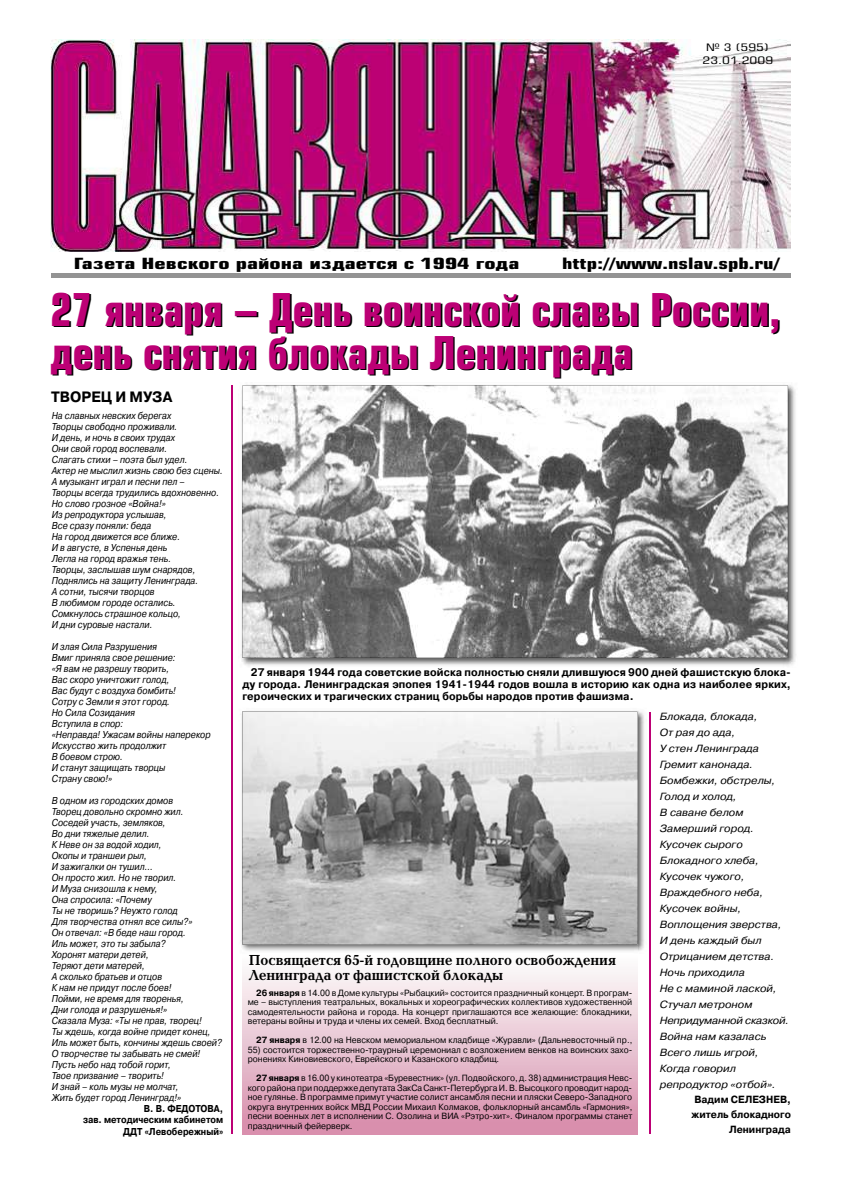
<style>
.page{position:relative;width:842px;height:1191px;background:#fff}
.page>*{position:absolute;margin:0;border:0;box-sizing:border-box;transform-origin:0 0}
.t1{font:700 44px/43px "Europe Cond";color:#bc0075;scale:.95 1}
.t2{font:700 15px/15px "Baltica C";color:#000;scale:.95 1}
.t3{font:700 15px "Europe Cond";color:#000;scale:1.58 1}
.t4{font:700 15px "Europe Cond";color:#000;scale:1.45 1}
.t5{font:700 15px "Pragmatica C";color:#000;scale:.95 1}
.t6{font:700 11px/12px "Pragmatica C";letter-spacing:.01em;color:#000;text-align:justify;scale:.95 1}
.t7{font:italic 10.4px/16px "Pragmatica C";color:#000;scale:1.06 1}
.t8{font:700 10.4px/15px "Pragmatica C";color:#000;text-align:right;scale:.95 1}
.t9{font:italic 10px/11px "Pragmatica C";color:#000;scale:.88 1}
.t10{font:700 10px/11px "Pragmatica C";color:#000;text-align:right;scale:.88 1}
.t11{font:10px/13px "Europe Cond";color:#000;text-align:center;scale:1.52 1}
.t12{font:9px/9.5px "Pragmatica C";color:#000;text-align:justify;scale:.95 1}
.s1{font-weight:700}
</style>
<div class="page">
<img style="left:51px;top:39px;width:739px;height:212px">
<svg style="left:72px;top:248px;width:449px;height:4px"></svg>
<hr style="left:51px;top:273px;width:740px;height:4px;background:#939393">
<div style="left:242px;top:954px;width:395px;height:180px;background:linear-gradient(to bottom,#fdfffe,#d78cab)"></div>
<hr style="left:649px;top:712px;width:1px;height:422px;background:#bc0075">
<img style="left:241px;top:384px;width:555px;height:282px">
<svg style="left:242px;top:386px;width:546px;height:272px"></svg>
<img style="left:242px;top:944px;width:395px;height:7px">
<svg style="left:242px;top:711px;width:395px;height:233px"></svg>
<hr style="left:232px;top:386px;width:1px;height:748px;background:#bc0075">
<p class="t11" style="left:702px;top:41px;width:48px">№ 3 (595)<br>23.01.2009</p>
<h2 class="t3" style="left:74px;top:254px;width:283px">Газета Невского района издается с 1994 года</h2>
<h2 class="t4" style="left:562px;top:253px;width:152px">http://www.nslav.spb.ru/</h2>
<h1 class="t1" style="left:50px;top:287px;width:770px">27 января – День воинской славы России, день снятия блокады Ленинграда</h1>
<h2 class="t5" style="left:51px;top:388px;width:129px">ТВОРЕЦ И МУЗА</h2>
<p class="t9" style="left:52px;top:410px;width:196px">На славных невских берегах<br>Творцы свободно проживали.<br>И день, и ночь в своих трудах<br>Они свой город воспевали.<br>Слагать стихи – поэта был удел.<br>Актер не мыслил жизнь свою без сцены.<br>А музыкант играл и песни пел –<br>Творцы всегда трудились вдохновенно.<br>Но слово грозное «Война!»<br>Из репродуктора услышав,<br>Все сразу поняли: беда<br>На город движется все ближе.<br>И в августе, в Успенья день<br>Легла на город вражья тень.<br>Творцы, заслышав шум снарядов,<br>Поднялись на защиту Ленинграда.<br>А сотни, тысячи творцов<br>В любимом городе остались.<br>Сомкнулось страшное кольцо,<br>И дни суровые настали.</p>
<p class="t9" style="left:52px;top:641px;width:182px">И злая Сила Разрушения<br>Вмиг приняла свое решение:<br>«Я вам не разрешу творить,<br>Вас скоро уничтожит голод,<br>Вас будут с воздуха бомбить!<br>Сотру с Земли я этот город.<br>Но Сила Созидания<br>Вступила в спор:<br>«Неправда! Ужасам войны наперекор<br>Искусство жить продолжит<br>В боевом строю.<br>И станут защищать творцы<br>Страну свою!»</p>
<p class="t9" style="left:52px;top:795px;width:195px">В одном из городских домов<br>Творец довольно скромно жил.<br>Соседей участь, земляков,<br>Во дни тяжелые делил.<br>К Неве он за водой ходил,<br>Окопы и траншеи рыл,<br>И зажигалки он тушил…<br>Он просто жил. Но не творил.<br>И Муза снизошла к нему,<br>Она спросила: «Почему<br>Ты не творишь? Неужто голод<br>Для творчества отнял все силы?»<br>Он отвечал: «В беде наш город.<br>Иль может, это ты забыла?<br>Хоронят матери детей,<br>Теряют дети матерей,<br>А сколько братьев и отцов<br>К нам не придут после боев!<br>Пойми, не время для творенья,<br>Дни голода и разрушенья!»<br>Сказала Муза: «Ты не прав, творец!<br>Ты ждешь, когда войне придет конец,<br>Иль может быть, кончины ждешь своей?<br>О творчестве ты забывать не смей!<br>Пусть небо над тобой горит,<br>Твое призвание – творить!<br>И знай – коль музы не молчат,<br>Жить будет город Ленинград!»</p>
<p class="t10" style="left:83px;top:1103px;width:161px">В. В. ФЕДОТОВА,<br>зав. методическим кабинетом<br>ДДТ «Левобережный»</p>
<p class="t6" style="left:242px;top:667px;width:579px;text-indent:8px">27 января 1944 года советские войска полностью сняли длившуюся 900 дней фашистскую блока&shy;ду города. Ленинградская эпопея 1941-1944 годов вошла в историю как одна из наиболее ярких, героических и трагических страниц борьбы народов против фашизма.</p>
<h2 class="t2" style="left:249px;top:953px;width:388px">Посвящается 65-й годовщине полного освобождения<br>Ленинграда от фашистской блокады</h2>
<p class="t12" style="left:248px;top:988px;width:406px;text-indent:8px"><span class="s1">26 января</span> в 14.00 в Доме культуры «Рыбацкий» состоится праздничный концерт. В програм&shy;ме – выступления театральных, вокальных и хореографических коллективов художественной самодеятельности района и города. На концерт приглашаются все желающие: блокадники, ветераны войны и труда и члены их семей. Вход бесплатный.</p>
<p class="t12" style="left:256px;top:1035px;width:397px"><span class="s1">27 января</span> в 12.00 на Невском мемориальном кладбище «Журавли» (Дальневосточный пр.,</p>
<p class="t12" style="left:248px;top:1045px;width:406px">55) состоится торжественно-траурный церемониал с возложением венков на воинских захо&shy;ронениях Киновиевского, Еврейского и Казанского кладбищ.</p>
<p class="t12" style="left:248px;top:1073px;width:406px;text-indent:8px"><span class="s1">27 января</span> в 16.00 у кинотеатра «Буревестник» (ул. Подвойского, д. 38) администрация Невс&shy;кого района при поддержке депутата ЗакСа Санкт-Петербурга И. В. Высоцкого проводит народ&shy;ное гулянье. В программе примут участие солист ансамбля песни и пляски Северо-Западного округа внутренних войск МВД России Михаил Колмаков, фольклорный ансамбль «Гармония», песни военных лет в исполнении С. Озолина и ВИА «Рэтро-хит». Финалом программы станет праздничный фейерверк.</p>
<p class="t7" style="left:660px;top:708px;width:123px">Блокада, блокада,<br>От рая до ада,<br>У стен Ленинграда<br>Гремит канонада.<br>Бомбежки, обстрелы,<br>Голод и холод,<br>В саване белом<br>Замерший город.<br>Кусочек сырого<br>Блокадного хлеба,<br>Кусочек чужого,<br>Враждебного неба,<br>Кусочек войны,<br>Воплощения зверства,<br>И день каждый был<br>Отрицанием детства.<br>Ночь приходила<br>Не с маминой лаской,<br>Стучал метроном<br>Непридуманной сказкой.<br>Война нам казалась<br>Всего лишь игрой,<br>Когда говорил репродуктор «отбой».</p>
<p class="t8" style="left:692px;top:1092px;width:106px">Вадим СЕЛЕЗНЕВ, житель блокадного<br>Ленинграда</p>
</div>
